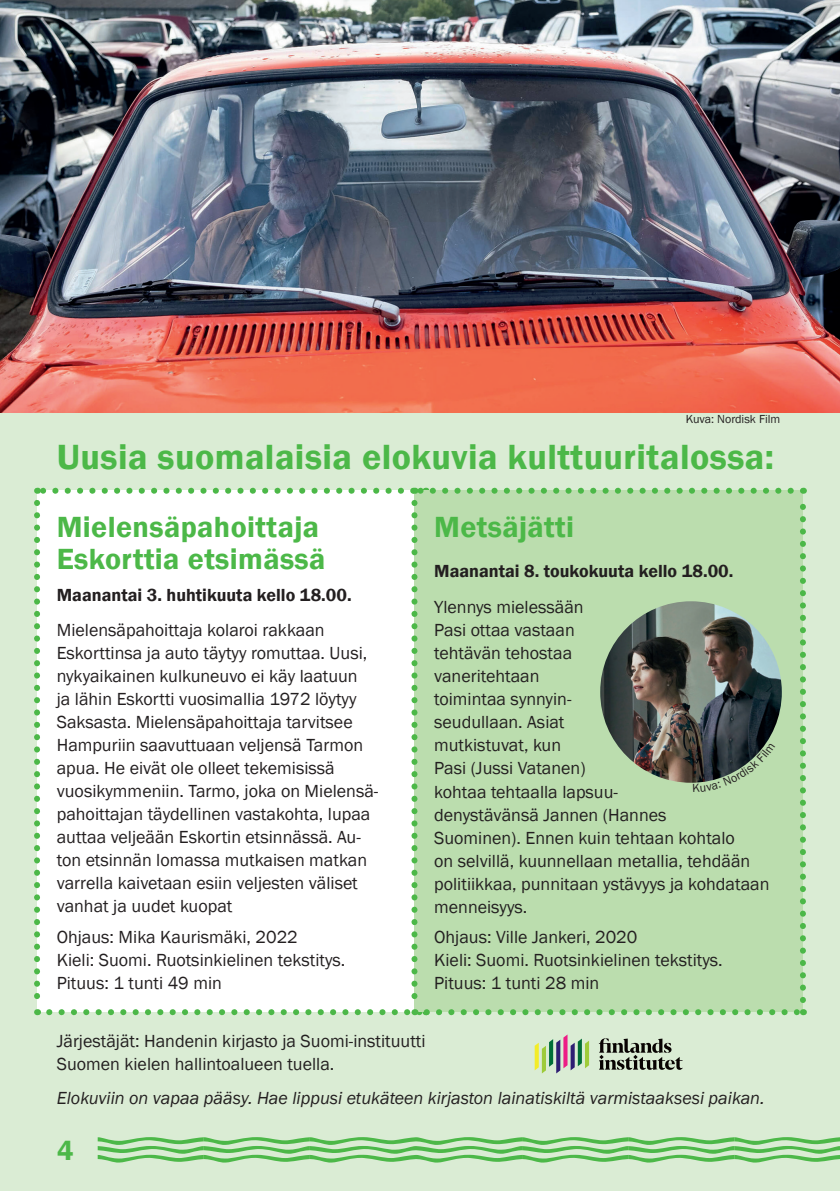
<style>
.page{position:relative;width:840px;height:1191px;background:#fff}
.page>*{position:absolute;margin:0;border:0;box-sizing:border-box;transform-origin:0 0}
.Bildtext__foto-by-li{font:600 36px "Franklin Gothic";letter-spacing:.015em;color:#4cb848}
.Bildtext__foto-by-li-2{font:600 30px/32px "Franklin Gothic";letter-spacing:.015em;color:#4cb848}
.t1{font:600 28px "Franklin Gothic";color:#4cb848}
.Bildtext__foto-by-li-3{font:18px/23px "Franklin Gothic";color:#231f20}
.Bildtext__foto-by-li-4{font:italic 18px "Franklin Gothic";color:#231f20}
.Bildtext__foto-by-li-5{font:600 18px "Franklin Gothic";color:#231f20}
.Bildtext__foto-by-li-6{font:12px "Franklin Gothic";color:#231f20}
</style>
<div class="page">
<div style="left:0;top:0;width:839px;height:1191px;background:#daecd4"></div>
<svg style="left:534px;top:1034px;width:54px;height:39px"></svg>
<svg style="left:598px;top:1038px;width:84px;height:31px"></svg>
<svg style="left:98px;top:1137px;width:741px;height:25px"></svg>
<img style="left:0;top:0;width:839px;height:412px">
<svg style="left:34px;top:488px;width:771px;height:527px;background:#d3e4cd"></svg>
<p class="Bildtext__foto-by-li-6" style="left:685px;top:411px;width:96px">Kuva: Nordisk Film</p>
<p class="Bildtext__foto-by-li" style="left:57px;top:435px;width:718px">Uusia suomalaisia elokuvia kulttuuritalossa:</p>
<p class="Bildtext__foto-by-li-2" style="left:57px;top:511px;width:270px">Mielensäpahoittaja<br>Eskorttia etsimässä</p>
<p class="Bildtext__foto-by-li-5" style="left:57px;top:584px;width:296px">Maanantai 3. huhtikuuta kello 18.00.</p>
<p class="Bildtext__foto-by-li-3" style="left:57px;top:619px;width:323px">Mielensäpahoittaja kolaroi rakkaan Eskorttinsa ja auto täytyy romuttaa. Uusi, nykyaikainen kulkuneuvo ei käy laatuun<br>ja lähin Eskortti vuosimallia 1972 löytyy Saksasta. Mielensäpahoittaja tarvitsee Hampuriin saavuttuaan veljensä Tarmon apua. He eivät ole olleet tekemisissä vuosikymmeniin. Tarmo, joka on Mielensä&shy;pahoittajan täydellinen vastakohta, lupaa auttaa veljeään Eskortin etsinnässä. Au&shy;ton etsinnän lomassa mutkaisen matkan varrella kaivetaan esiin veljesten väliset vanhat ja uudet kuopat</p>
<p class="Bildtext__foto-by-li-3" style="left:57px;top:925px;width:242px">Ohjaus: Mika Kaurismäki, 2022</p>
<p class="Bildtext__foto-by-li-3" style="left:57px;top:948px;width:290px">Kieli: Suomi. Ruotsinkielinen tekstitys.</p>
<p class="Bildtext__foto-by-li-3" style="left:57px;top:971px;width:166px">Pituus: 1 tunti 49 min</p>
<p class="Bildtext__foto-by-li-2" style="left:434px;top:511px;width:141px">Metsäjätti</p>
<p class="Bildtext__foto-by-li-5" style="left:434px;top:560px;width:300px">Maanantai 8. toukokuuta kello 18.00.</p>
<p class="Bildtext__foto-by-li-3" style="left:434px;top:596px;width:337px">Ylennys mielessään<br>Pasi ottaa vastaan<br>tehtävän tehostaa<br>vaneritehtaan<br>toimintaa synnyin-<br>seudullaan. Asiat<br>mutkistuvat, kun<br>Pasi (Jussi Vatanen)<br>kohtaa tehtaalla lapsuu-<br>denystävänsä Jannen (Hannes<br>Suominen). Ennen kuin tehtaan kohtalo<br>on selvillä, kuunnellaan metallia, tehdään politiikkaa, punnitaan ystävyys ja kohdataan menneisyys.</p>
<p class="Bildtext__foto-by-li-3" style="left:434px;top:925px;width:205px">Ohjaus: Ville Jankeri, 2020</p>
<p class="Bildtext__foto-by-li-3" style="left:434px;top:948px;width:290px">Kieli: Suomi. Ruotsinkielinen tekstitys.</p>
<p class="Bildtext__foto-by-li-3" style="left:434px;top:971px;width:166px">Pituus: 1 tunti 28 min</p>
<p class="Bildtext__foto-by-li-3" style="left:57px;top:1030px;width:370px">Järjestäjät: Handenin kirjasto ja Suomi-instituutti<br>Suomen kielen hallintoalueen tuella.</p>
<p class="Bildtext__foto-by-li-4" style="left:57px;top:1087px;width:709px">Elokuviin on vapaa pääsy. Hae lippusi etukäteen kirjaston lainatiskiltä varmistaaksesi paikan.</p>
<p class="t1" style="left:57px;top:1133px;width:18px">4</p>
</div>
